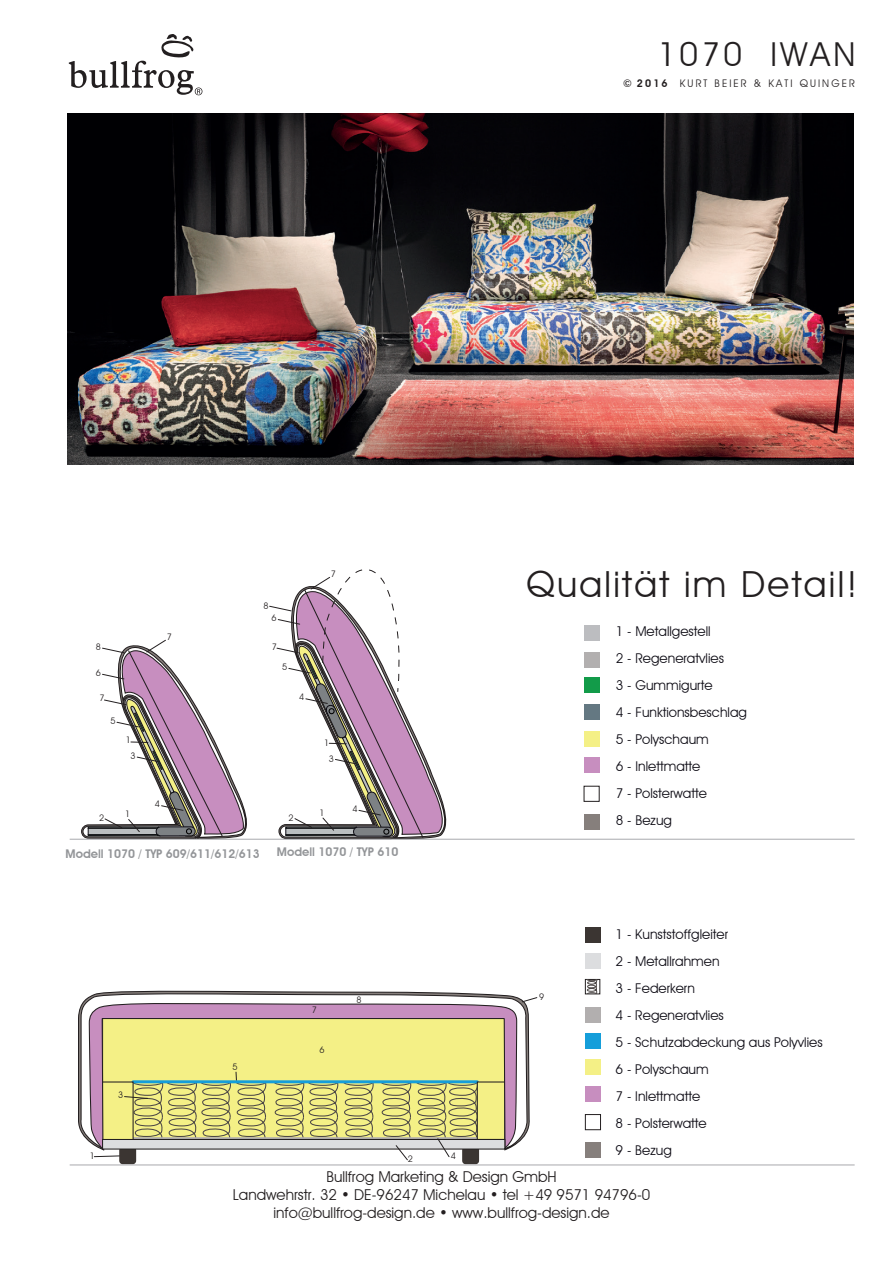
<style>
.page{position:relative;width:893px;height:1263px;background:#fff}
.page>*{position:absolute;margin:0;border:0;box-sizing:border-box;transform-origin:0 0}
.t1{font:36px "Avant Garde IT Cby BT";letter-spacing:.065em;color:#231f20}
.t2{font:33px "Avant Garde IT Cby BT";letter-spacing:.1em;color:#231f20}
.t3{font:15px/18px "Avant Garde IT Cby BT";color:#231f20;text-align:center}
.t4{font:13.5px/27px "Avant Garde IT Cby BT";color:#0e0c15}
.t5{font:600 12px "Avant Garde IT Cby BT";color:#939598}
.t6{font:10.5px "Avant Garde IT Cby BT";letter-spacing:.2em;color:#231f20}
.t7{font:9px "Avant Garde IT Cby BT";color:#231f20}
.s1{font-weight:600}
</style>
<div class="page">
<div style="left:584px;top:625px;width:15px;height:15px;background:#bcbdc0"></div>
<div style="left:584px;top:652px;width:15px;height:15px;background:#b2afaf"></div>
<div style="left:584px;top:678px;width:15px;height:15px;background:#129b49"></div>
<div style="left:584px;top:704px;width:15px;height:16px;background:#647882"></div>
<div style="left:584px;top:731px;width:15px;height:15px;background:#f4f086"></div>
<div style="left:584px;top:758px;width:15px;height:15px;background:#c78ebf"></div>
<div style="left:584px;top:814px;width:15px;height:16px;background:#867f7c"></div>
<svg style="left:78px;top:990px;width:452px;height:153px"></svg>
<svg style="left:521px;top:996px;width:17px;height:7px"></svg>
<svg style="left:88px;top:1000px;width:430px;height:166px"></svg>
<div style="left:102px;top:1139px;width:403px;height:10px;background:#dcdddf;border:1px solid #231f20"></div>
<svg style="left:93px;top:1072px;width:386px;height:89px"></svg>
<div style="left:585px;top:927px;width:15px;height:15px;background:#3b3532"></div>
<div style="left:585px;top:954px;width:15px;height:15px;background:#dcdddf"></div>
<div style="left:585px;top:1033px;width:15px;height:15px;background:#159eda"></div>
<div style="left:585px;top:1007px;width:15px;height:15px;background:#b2afaf"></div>
<div style="left:585px;top:1059px;width:15px;height:15px;background:#f4f086"></div>
<div style="left:585px;top:1086px;width:15px;height:15px;background:#c78ebf"></div>
<div style="left:585px;top:1114px;width:16px;height:16px;background:#fff;border:1px solid #231f20"></div>
<div style="left:585px;top:1143px;width:15px;height:15px;background:#867f7c"></div>
<div style="left:585px;top:979px;width:15px;height:15px;border:1px solid #231f20"></div>
<svg style="left:587px;top:979px;width:11px;height:15px"></svg>
<svg style="left:81px;top:639px;width:176px;height:200px"></svg>
<svg style="left:269px;top:569px;width:186px;height:270px"></svg>
<svg style="left:69px;top:34px;width:133px;height:61px"></svg>
<img style="left:68px;top:114px;width:786px;height:351px">
<hr style="left:70px;top:1164px;width:785px;height:1px;background:#a8a9ad">
<hr style="left:70px;top:839px;width:785px;height:1px;background:#a8a9ad">
<h2 class="t2" style="left:658px;top:34px;width:199px">1070 IWAN</h2>
<p class="t6" style="left:623px;top:77px;width:233px"><span class="s1">© 2016</span> KURT BEIER &amp; KATI QUINGER</p>
<p class="t7" style="left:331px;top:568px;width:7px">7</p>
<p class="t7" style="left:263px;top:600px;width:7px">8</p>
<p class="t7" style="left:272px;top:612px;width:7px">6</p>
<p class="t7" style="left:167px;top:631px;width:7px">7</p>
<p class="t7" style="left:96px;top:641px;width:7px">8</p>
<p class="t7" style="left:272px;top:641px;width:7px">7</p>
<p class="t7" style="left:96px;top:667px;width:7px">6</p>
<p class="t7" style="left:99px;top:693px;width:7px">7</p>
<p class="t7" style="left:282px;top:661px;width:7px">5</p>
<p class="t7" style="left:299px;top:692px;width:7px">4</p>
<p class="t7" style="left:110px;top:715px;width:7px">5</p>
<p class="t7" style="left:126px;top:735px;width:7px">1</p>
<p class="t7" style="left:324px;top:737px;width:7px">1</p>
<p class="t7" style="left:131px;top:750px;width:7px">3</p>
<p class="t7" style="left:329px;top:754px;width:7px">3</p>
<p class="t7" style="left:99px;top:813px;width:7px">2</p>
<p class="t7" style="left:125px;top:809px;width:7px">1</p>
<p class="t7" style="left:155px;top:798px;width:7px">4</p>
<p class="t7" style="left:288px;top:813px;width:7px">2</p>
<p class="t7" style="left:319px;top:807px;width:7px">1</p>
<p class="t7" style="left:352px;top:803px;width:7px">4</p>
<p class="t5" style="left:66px;top:846px;width:196px">Modell 1070 / TYP 609/611/612/613</p>
<p class="t5" style="left:277px;top:844px;width:123px">Modell 1070 / TYP 610</p>
<p class="t7" style="left:90px;top:1150px;width:7px">1</p>
<p class="t7" style="left:118px;top:1090px;width:7px">3</p>
<p class="t7" style="left:233px;top:1062px;width:7px">5</p>
<p class="t7" style="left:312px;top:1004px;width:7px">7</p>
<p class="t7" style="left:319px;top:1044px;width:7px">6</p>
<p class="t7" style="left:356px;top:994px;width:7px">8</p>
<p class="t7" style="left:408px;top:1153px;width:7px">2</p>
<p class="t7" style="left:451px;top:1150px;width:7px">4</p>
<h1 class="t1" style="left:526px;top:562px;width:332px">Qualität im Detail!</h1>
<p class="t7" style="left:539px;top:991px;width:7px">9</p>
<p class="t4" style="left:616px;top:618px;width:133px">1 - Metallgestell<br>2 - Regeneratvlies<br>3 - Gummigurte<br>4 - Funktionsbeschlag<br>5 - Polyschaum<br>6 - Inlettmatte<br>7 - Polsterwatte<br>8 - Bezug</p>
<p class="t4" style="left:616px;top:921px;width:208px">1 - Kunststoffgleiter<br>2 - Metallrahmen<br>3 - Federkern<br>4 - Regeneratvlies<br>5 - Schutzabdeckung aus Polyvlies<br>6 - Polyschaum<br>7 - Inlettmatte<br>8 - Polsterwatte<br>9 - Bezug</p>
<p class="t3" style="left:233px;top:1168px;width:419px">Bullfrog Marketing &amp; Design GmbH<br>Landwehrstr. 32 • DE-96247 Michelau • tel +49 9571 94796-0 info@bullfrog-design.de • www.bullfrog-design.de</p>
</div>
